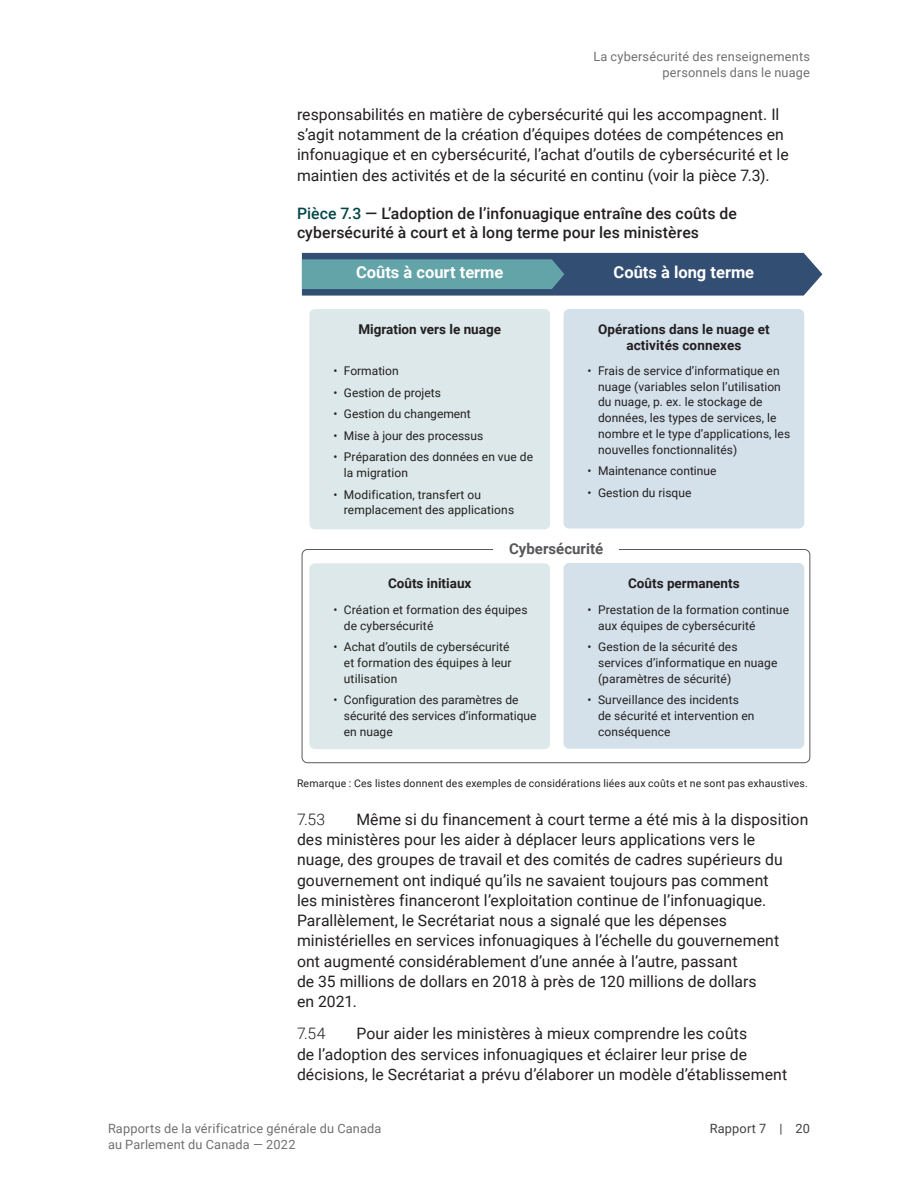
<style>
.page{position:relative;width:918px;height:1188px;background:#fff}
.page>*{position:absolute;margin:0;border:0;box-sizing:border-box;transform-origin:0 0}
.t1{font:700 16.5px "Roboto";color:#fff}
.Para_num{font:15.75px/20.2px "Roboto";letter-spacing:.005em;color:#231f20}
.Exhibit_Title{font:500 15.75px/18.8px "Roboto";letter-spacing:.005em;color:#231f20}
.Para_num-2{font:300 15.75px "Roboto";color:#231f20}
.t2{font:700 15px "Roboto";color:#57585a}
.t3{font:700 13.5px/16.2px "Roboto";color:#231f20;text-align:center}
.t4{font:12.75px/15.8px "Roboto";letter-spacing:.015em;color:#707071}
.t5{font:12.75px "Roboto";letter-spacing:.015em;color:#414042}
.t6{font:12px/15.8px "Roboto";letter-spacing:.01em;color:#231f20}
.Note___Source{font:10.5px "Roboto";letter-spacing:.02em;color:#231f20}
.s1{color:#034648}
</style>
<div class="page">
<div style="left:309px;top:309px;width:241px;height:220px;background:#dce8e9;border-radius:5px"></div>
<div style="left:309px;top:563px;width:241px;height:186px;background:#dce8e9;border-radius:5px"></div>
<div style="left:564px;top:309px;width:240px;height:220px;background:#d4e1eb;border-radius:5px"></div>
<svg style="left:302px;top:253px;width:520px;height:43px;background:#486f88"></svg>
<div style="left:564px;top:563px;width:240px;height:186px;background:#d4e1eb;border-radius:5px"></div>
<div style="left:302px;top:549px;width:508px;height:214px;border:1px solid #57585a;border-radius:5px"></div>
<div style="left:494px;top:538px;width:125px;height:20px;background:#fff"></div>
<p class="t4" style="left:593px;top:48px;width:218px;text-align:right">La cybersécurité des renseignements personnels dans le nuage</p>
<p class="Para_num" style="left:297px;top:104px;width:493px">responsabilités en matière de cybersécurité qui les accompagnent. Il s’agit notamment de la création d’équipes dotées de compétences en infonuagique et en cybersécurité, l’achat d’outils de cybersécurité et le maintien des activités et de la sécurité en continu (voir la pièce 7.3).</p>
<p class="Exhibit_Title" style="left:297px;top:203px;width:441px"><span class="s1">Pièce 7.3</span> — L’adoption de l’infonuagique entraîne des coûts de cybersécurité à court et à long terme pour les ministères</p>
<p class="t1" style="left:356px;top:261px;width:149px">Coûts à court terme</p>
<p class="t1" style="left:614px;top:261px;width:142px">Coûts à long terme</p>
<p class="t3" style="left:358px;top:321px;width:144px">Migration vers le nuage</p>
<p class="t3" style="left:598px;top:321px;width:173px">Opérations dans le nuage et activités connexes</p>
<p class="t6" style="left:333px;top:362px;width:67px">• Formation</p>
<p class="t6" style="left:333px;top:384px;width:109px">• Gestion de projets</p>
<p class="t6" style="left:333px;top:406px;width:139px">• Gestion du changement</p>
<p class="t6" style="left:333px;top:427px;width:151px">• Mise à jour des processus</p>
<p class="t6" style="left:344px;top:449px;width:191px;text-indent:-10px">• Préparation des données en vue de la migration</p>
<p class="t6" style="left:344px;top:486px;width:172px;text-indent:-10px">• Modification, transfert ou remplacement des applications</p>
<p class="t6" style="left:598px;top:362px;width:194px;text-indent:-10px">• Frais de service d’informatique en nuage (variables selon l’utilisation du nuage, p. ex. le stockage de données, les types de services, le nombre et le type d’applications, les nouvelles fonctionnalités)</p>
<p class="t6" style="left:588px;top:463px;width:130px">• Maintenance continue</p>
<p class="t6" style="left:588px;top:484px;width:105px">• Gestion du risque</p>
<p class="t2" style="left:509px;top:538px;width:96px">Cybersécurité</p>
<p class="t3" style="left:388px;top:575px;width:85px">Coûts initiaux</p>
<p class="t3" style="left:628px;top:575px;width:113px">Coûts permanents</p>
<p class="t6" style="left:344px;top:601px;width:185px;text-indent:-10px">• Création et formation des équipes de cybersécurité</p>
<p class="t6" style="left:344px;top:639px;width:169px;text-indent:-10px">• Achat d’outils de cybersécurité et formation des équipes à leur utilisation</p>
<p class="t6" style="left:344px;top:692px;width:194px;text-indent:-10px">• Configuration des paramètres de sécurité des services d’informatique en nuage</p>
<p class="t6" style="left:598px;top:601px;width:192px;text-indent:-10px">• Prestation de la formation continue aux équipes de cybersécurité</p>
<p class="t6" style="left:598px;top:639px;width:181px;text-indent:-10px">• Gestion de la sécurité des services d’informatique en nuage (paramètres de sécurité)</p>
<p class="t6" style="left:598px;top:692px;width:158px;text-indent:-10px">• Surveillance des incidents de sécurité et intervention en conséquence</p>
<p class="Note___Source" style="left:297px;top:775px;width:513px">Remarque : Ces listes donnent des exemples de considérations liées aux coûts et ne sont pas exhaustives.</p>
<p class="Para_num-2" style="left:297px;top:808px;width:30px">7.53</p>
<p class="Para_num" style="left:297px;top:809px;width:513px;text-indent:59px">Même si du financement à court terme a été mis à la disposition des ministères pour les aider à déplacer leurs applications vers le<br>nuage, des groupes de travail et des comités de cadres supérieurs du gouvernement ont indiqué qu’ils ne savaient toujours pas comment<br>les ministères financeront l’exploitation continue de l’infonuagique.<br>Parallèlement, le Secrétariat nous a signalé que les dépenses ministérielles en services infonuagiques à l’échelle du gouvernement<br>ont augmenté considérablement d’une année à l’autre, passant<br>de 35 millions de dollars en 2018 à près de 120 millions de dollars<br>en 2021.</p>
<p class="Para_num-2" style="left:297px;top:1023px;width:30px">7.54</p>
<p class="Para_num" style="left:297px;top:1023px;width:492px;text-indent:59px">Pour aider les ministères à mieux comprendre les coûts<br>de l’adoption des services infonuagiques et éclairer leur prise de décisions, le Secrétariat a prévu d’élaborer un modèle d’établissement</p>
<p class="t4" style="left:108px;top:1120px;width:275px">Rapports de la vérificatrice générale du Canada au Parlement du Canada — 2022</p>
<p class="t5" style="left:710px;top:1120px;width:102px">Rapport 7 | 20</p>
</div>
